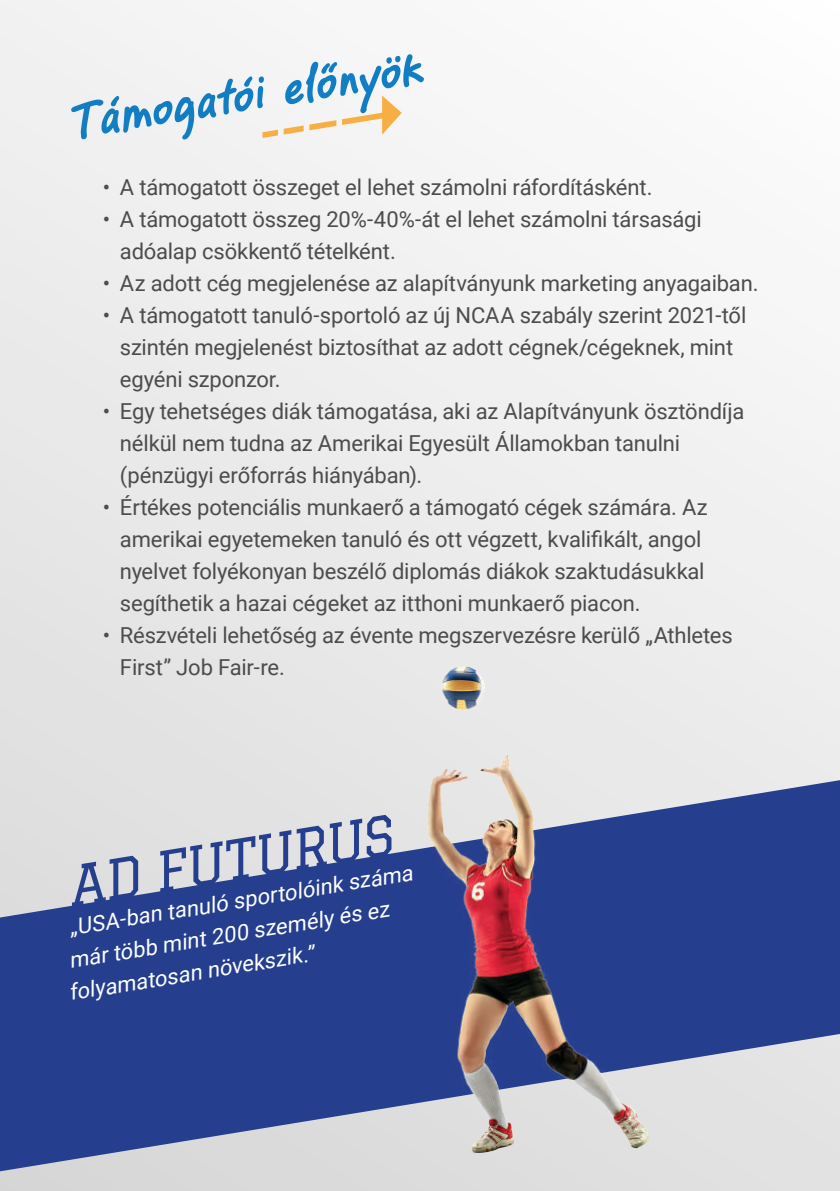
<style>
.page{position:relative;width:840px;height:1191px;background:#fff}
.page>*{position:absolute;margin:0;border:0;box-sizing:border-box;transform-origin:0 0}
.t1{font:italic 700 52px "PF Reminder Pro";color:#127dc2}
.t2{font:22px/32px "Roboto";letter-spacing:-.01em;color:#4b4c4d}
.t3{font:italic 22px/32.2px "Roboto";color:#fff}
</style>
<div class="page">
<div style="left:0;top:0;width:839px;height:1191px;background:linear-gradient(to right,#e8e8e8,#f7f7f7)"></div>
<svg style="left:262px;top:96px;width:139px;height:42px"></svg>
<svg style="left:0;top:780px;width:351px;height:391px;background:#5467a2"></svg>
<svg style="left:72px;top:814px;width:279px;height:93px;background:#97a1c0"></svg>
<img style="left:351px;top:651px;width:488px;height:540px">
<h1 class="t1" style="left:63px;top:90px;width:359px;rotate:-9deg">Támogatói előnyök</h1>
<p class="t2" style="left:103px;top:170px;width:550px">• A támogatott összeget el lehet számolni ráfordításként.</p>
<p class="t2" style="left:120px;top:202px;width:583px;text-indent:-17px">• A támogatott összeg 20%-40%-át el lehet számolni társasági adóalap csökkentő tételként.</p>
<p class="t2" style="left:103px;top:266px;width:656px">• Az adott cég megjelenése az alapítványunk marketing anyagaiban.</p>
<p class="t2" style="left:120px;top:298px;width:627px;text-indent:-17px">• A támogatott tanuló-sportoló az új NCAA szabály szerint 2021-től szintén megjelenést biztosíthat az adott cégnek/cégeknek, mint egyéni szponzor.</p>
<p class="t2" style="left:120px;top:394px;width:625px;text-indent:-17px">• Egy tehetséges diák támogatása, aki az Alapítványunk ösztöndíja nélkül nem tudna az Amerikai Egyesült Államokban tanulni (pénzügyi erőforrás hiányában).</p>
<p class="t2" style="left:120px;top:490px;width:589px;text-indent:-17px">• Értékes potenciális munkaerő a támogató cégek számára. Az amerikai egyetemeken tanuló és ott végzett, kvalifikált, angol nyelvet folyékonyan beszélő diplomás diákok szaktudásukkal segíthetik a hazai cégeket az itthoni munkaerő piacon.</p>
<p class="t2" style="left:120px;top:618px;width:614px;text-indent:-17px">• Részvételi lehetőség az évente megszervezésre kerülő „Athletes<br>First” Job Fair-re.</p>
<p class="t3" style="left:56px;top:912px;width:359px;text-indent:10px;rotate:-9deg">„USA-ban tanuló sportolóink száma már több mint 200 személy és ez folyamatosan növekszik.”</p>
</div>
